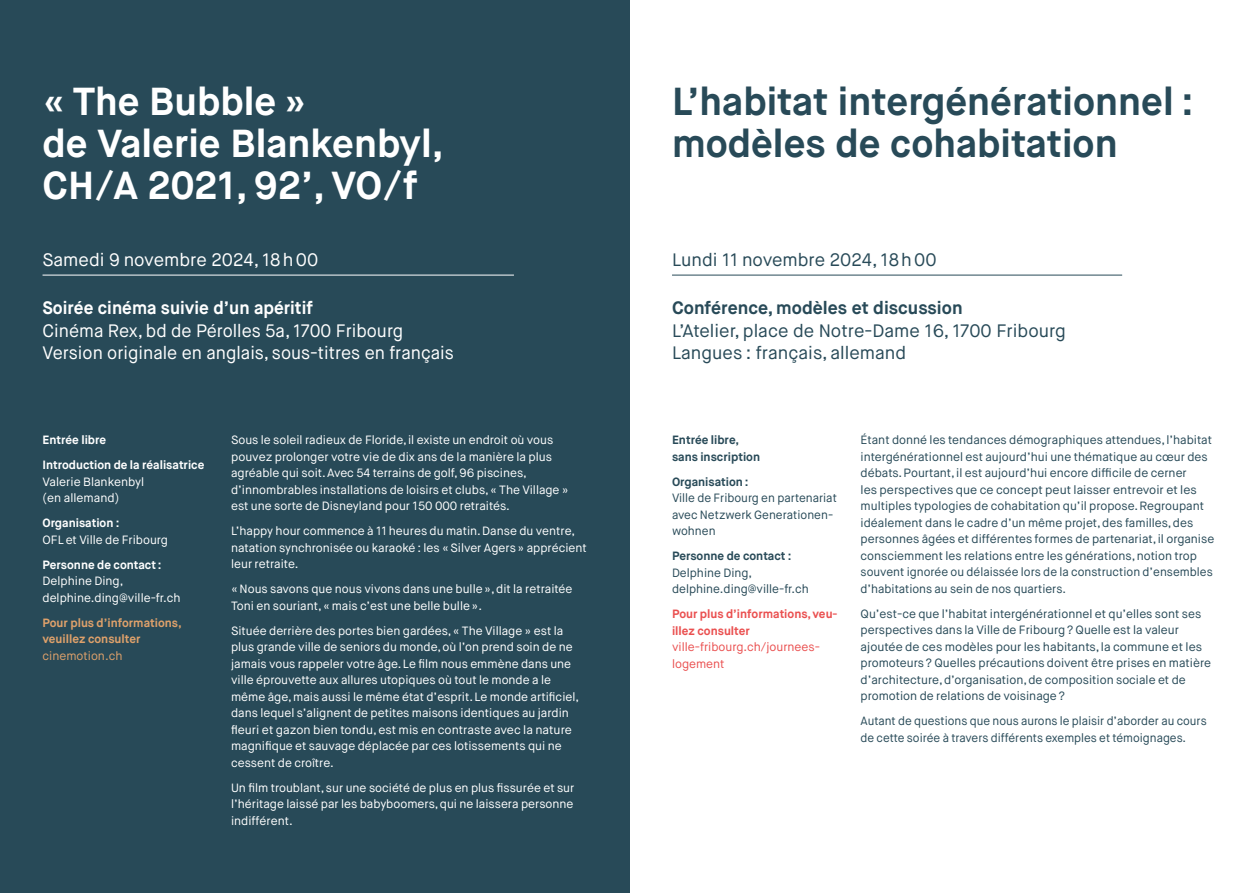
<style>
.page{position:relative;width:1259px;height:893px;background:#fff}
.page>*{position:absolute;margin:0;border:0;box-sizing:border-box;transform-origin:0 0}
.t1{font:700 39px/42px "Maison Neue";color:#284a58}
.t2{font:700 39px/42px "Maison Neue";color:#fff}
.t3{font:18px/22.5px "Maison Neue";color:#fff}
.t4{font:18px/22.5px "Maison Neue";color:#284a58}
.t5{font:700 18px "Maison Neue";color:#fff}
.t6{font:700 18px "Maison Neue";color:#284a58}
.t7{font:12px/16.5px "Maison Neue";color:#fff}
.t8{font:12px/16.5px "Maison Neue";color:#284a58}
.t9{font:700 12px/25px "Maison Neue";color:#fff}
.t10{font:700 12px/16.5px "Maison Neue";color:#284a58}
.t11{font:700 12px/16.5px "Maison Neue";color:#ea5050}
.t12{font:700 12px/16.5px "Maison Neue";color:#dea16b}
.t13{font:12px/16.5px "Maison Neue";color:#ea5050}
.t14{font:12px "Maison Neue";color:#dea16b}
</style>
<div class="page">
<div style="left:0;top:0;width:629px;height:893px;background:#284a58"></div>
<hr style="left:43px;top:275px;width:471px;height:1px;background:#fff">
<hr style="left:672px;top:275px;width:450px;height:1px;background:#284a58">
<h1 class="t2" style="left:43px;top:81px;width:403px">« The Bubble »<br>de Valerie Blankenbyl,<br>CH/A 2021, 92’, VO/f</h1>
<h2 class="t3" style="left:43px;top:249px;width:277px">Samedi 9 novembre 2024, 18h00</h2>
<h2 class="t5" style="left:43px;top:297px;width:272px">Soirée cinéma suivie d’un apéritif</h2>
<h2 class="t3" style="left:43px;top:319px;width:413px">Cinéma Rex, bd de Pérolles 5a, 1700 Fribourg<br>Version originale en anglais, sous-titres en français</h2>
<p class="t9" style="left:43px;top:427px;width:163px">Entrée libre<br>Introduction de la réalisatrice</p>
<p class="t7" style="left:43px;top:473px;width:103px">Valerie Blankenbyl (en allemand)</p>
<p class="t9" style="left:43px;top:510px;width:79px">Organisation :</p>
<p class="t7" style="left:43px;top:531px;width:127px">OFL et Ville de Fribourg</p>
<p class="t9" style="left:43px;top:552px;width:120px">Personne de contact :</p>
<p class="t7" style="left:43px;top:573px;width:140px">Delphine Ding, delphine.ding@ville-fr.ch</p>
<p class="t12" style="left:43px;top:614px;width:141px">Pour plus d’informations, veuillez consulter</p>
<p class="t14" style="left:43px;top:648px;width:81px">cinemotion.ch</p>
<p class="t7" style="left:231px;top:432px;width:339px">Sous le soleil radieux de Floride, il existe un endroit où vous pouvez prolonger votre vie de dix ans de la manière la plus agréable qui soit. Avec 54 terrains de golf, 96 piscines, d’innombrables installations de loisirs et clubs, « The Village » est une sorte de Disneyland pour 150 000 retraités.</p>
<p class="t7" style="left:231px;top:523px;width:357px">L’happy hour commence à 11 heures du matin. Danse du ventre, natation synchronisée ou karaoké : les « Silver Agers » apprécient leur retraite.</p>
<p class="t7" style="left:231px;top:581px;width:343px">« Nous savons que nous vivons dans une bulle », dit la retraitée<br>Toni en souriant, « mais c’est une belle bulle ».</p>
<p class="t7" style="left:231px;top:622px;width:349px">Située derrière des portes bien gardées, « The Village » est la plus grande ville de seniors du monde, où l’on prend soin de ne jamais vous rappeler votre âge. Le film nous emmène dans une ville éprouvette aux allures utopiques où tout le monde a le même âge, mais aussi le même état d’esprit. Le monde artificiel, dans lequel s’alignent de petites maisons identiques au jardin fleuri et gazon bien tondu, est mis en contraste avec la nature magnifique et sauvage déplacée par ces lotissements qui ne cessent de croître.</p>
<p class="t7" style="left:231px;top:779px;width:345px;text-align:justify">Un film troublant, sur une société de plus en plus fissurée et sur l’héritage laissé par les babyboomers, qui ne laissera personne indifférent.</p>
<h1 class="t1" style="left:672px;top:81px;width:523px">L’habitat intergénérationnel : modèles de cohabitation</h1>
<h2 class="t4" style="left:672px;top:249px;width:266px">Lundi 11 novembre 2024, 18h00</h2>
<h2 class="t6" style="left:672px;top:297px;width:292px">Conférence, modèles et discussion</h2>
<h2 class="t4" style="left:672px;top:319px;width:395px">L’Atelier, place de Notre-Dame 16, 1700 Fribourg<br>Langues : français, allemand</h2>
<p class="t10" style="left:672px;top:432px;width:90px">Entrée libre, sans inscription</p>
<p class="t10" style="left:672px;top:473px;width:78px">Organisation :</p>
<p class="t8" style="left:672px;top:490px;width:166px">Ville de Fribourg en partenariat avec Netzwerk Generationen&shy;wohnen</p>
<p class="t10" style="left:672px;top:548px;width:121px">Personne de contact :</p>
<p class="t8" style="left:672px;top:564px;width:138px">Delphine Ding, delphine.ding@ville-fr.ch</p>
<p class="t11" style="left:672px;top:606px;width:167px">Pour plus d’informations, veu&shy;illez consulter</p>
<p class="t13" style="left:672px;top:639px;width:149px">ville-fribourg.ch/journees&shy;logement</p>
<p class="t8" style="left:860px;top:432px;width:355px">Étant donné les tendances démographiques attendues, l’habitat intergénérationnel est aujourd’hui une thématique au cœur des débats. Pourtant, il est aujourd’hui encore difficile de cerner<br>les perspectives que ce concept peut laisser entrevoir et les multiples typologies de cohabitation qu’il propose. Regroupant idéalement dans le cadre d’un même projet, des familles, des personnes âgées et différentes formes de partenariat, il organise consciemment les relations entre les générations, notion trop souvent ignorée ou délaissée lors de la construction d’ensembles d’habitations au sein de nos quartiers.</p>
<p class="t8" style="left:860px;top:605px;width:352px">Qu’est-ce que l’habitat intergénérationnel et qu’elles sont ses perspectives dans la Ville de Fribourg ? Quelle est la valeur ajoutée de ces modèles pour les habitants, la commune et les promoteurs ? Quelles précautions doivent être prises en matière d’architecture, d’organisation, de composition sociale et de promotion de relations de voisinage ?</p>
<p class="t8" style="left:860px;top:713px;width:348px">Autant de questions que nous aurons le plaisir d’aborder au cours de cette soirée à travers différents exemples et témoignages.</p>
</div>
